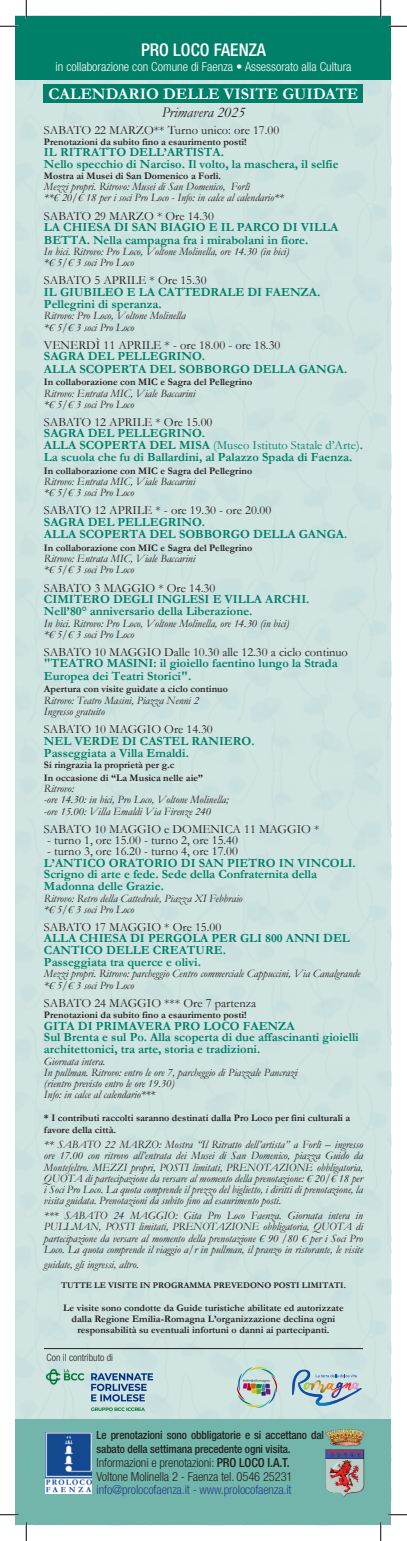
<style>
.page{position:relative;width:407px;height:1541px;background:#fff}
.page>*{position:absolute;margin:0;border:0;box-sizing:border-box;transform-origin:0 0}
.t1{font:500 condensed 17.5px "Helvetica Neue LT Std";color:#fff}
.t2{font:700 16.25px "Garamond";color:#fff}
.t3{font:italic 15px "Garamond";color:#231f20}
.t4{font:700 12.5px/12.5px "Garamond";color:#007f69}
.t5{font:12.5px "Garamond";color:#231f20}
.t6{font:300 condensed 12.5px/13.8px "Helvetica Neue LT Std";letter-spacing:-.01em;color:#231f20}
.t7{font:300 condensed 12.5px "Helvetica Neue LT Std";color:#fff}
.t8{font:300 condensed 12.5px "Helvetica Neue LT Std";letter-spacing:-.01em;color:#253f8e}
.t9{font:italic 11.25px/11.2px "Garamond";color:#231f20}
.t10{font:500 condensed 11.25px/13.8px "Helvetica Neue LT Std";letter-spacing:-.01em;color:#231f20}
.t11{font:700 10px/12.5px "Garamond";color:#231f20}
.t12{font:300 condensed 10px "Helvetica Neue LT Std";color:#231f20}
.t13{font:700 8.75px "Garamond";color:#231f20}
.s1{font-weight:400}
.s2{font-weight:500}
</style>
<div class="page">
<div style="left:16px;top:16px;width:375px;height:1509px;background:#d0e4e1"></div>
<div style="left:16px;top:16px;width:375px;height:63px;background:#007f69"></div>
<div style="left:44px;top:84px;width:319px;height:19px;background:#007f69"></div>
<div style="left:16px;top:1419px;width:375px;height:106px;background:#70b4a9"></div>
<img style="left:45px;top:1432px;width:46px;height:61px">
<img style="left:325px;top:1429px;width:39px;height:68px">
<hr style="left:44px;top:1348px;width:319px;height:1px;background:#231f20">
<img style="left:45px;top:1368px;width:109px;height:44px">
<img style="left:237px;top:1368px;width:40px;height:39px">
<svg style="left:292px;top:1369px;width:69px;height:37px"></svg>
<svg style="left:0;top:25px;width:19px;height:2px"></svg>
<svg style="left:388px;top:25px;width:19px;height:2px"></svg>
<svg style="left:0;top:1514px;width:19px;height:1px"></svg>
<svg style="left:388px;top:1514px;width:19px;height:1px"></svg>
<svg style="left:25px;top:0;width:2px;height:19px"></svg>
<svg style="left:25px;top:1522px;width:2px;height:19px"></svg>
<svg style="left:380px;top:0;width:1px;height:19px"></svg>
<svg style="left:380px;top:1522px;width:1px;height:19px"></svg>
<h1 class="t1" style="left:141px;top:39px;width:126px">PRO LOCO FAENZA</h1>
<p class="t7" style="left:55px;top:59px;width:297px">in collaborazione con Comune di Faenza • Assessorato alla Cultura</p>
<h2 class="t2" style="left:48px;top:83px;width:311px">CALENDARIO DELLE VISITE GUIDATE</h2>
<h3 class="t3" style="left:162px;top:102px;width:85px">Primavera 2025</h3>
<p class="t5" style="left:44px;top:122px;width:237px">SABATO 22 MARZO** Turno unico: ore 17.00</p>
<p class="t11" style="left:44px;top:136px;width:204px">Prenotazioni da subito fino a esaurimento posti!</p>
<p class="t4" style="left:44px;top:147px;width:296px;line-height:11.2px">IL RITRATTO DELL’ARTISTA.<br>Nello specchio di Narciso. Il volto, la maschera, il selfie</p>
<p class="t11" style="left:44px;top:170px;width:179px">Mostra ai Musei di San Domenico a Forlì.</p>
<p class="t9" style="left:44px;top:181px;width:241px">Mezzi propri. Ritrovo: Musei di San Domenico, Forlì<br>**€ 20/€ 18 per i soci Pro Loco - Info: in calce al calendario**</p>
<p class="t5" style="left:44px;top:207px;width:171px">SABATO 29 MARZO * Ore 14.30</p>
<p class="t4" style="left:44px;top:221px;width:296px">LA CHIESA DI SAN BIAGIO E IL PARCO DI VILLA<br>BETTA. Nella campagna fra i mirabolani in fiore.</p>
<p class="t9" style="left:44px;top:245px;width:247px">In bici. Ritrovo: Pro Loco, Voltone Molinella, ore 14.30 (in bici) *€ 5/€ 3 soci Pro Loco</p>
<p class="t5" style="left:44px;top:272px;width:164px">SABATO 5 APRILE * Ore 15.30</p>
<p class="t4" style="left:44px;top:285px;width:278px">IL GIUBILEO E LA CATTEDRALE DI FAENZA.<br>Pellegrini di speranza.</p>
<p class="t9" style="left:44px;top:310px;width:143px">Ritrovo: Pro Loco, Voltone Molinella *€ 5/€ 3 soci Pro Loco</p>
<p class="t5" style="left:44px;top:337px;width:238px">VENERDì 11 APRILE * - ore 18.00 - ore 18.30</p>
<p class="t4" style="left:44px;top:350px;width:305px">SAGRA DEL PELLEGRINO.<br>ALLA SCOPERTA DEL SOBBORGO DELLA GANGA.</p>
<p class="t11" style="left:44px;top:376px;width:210px">In collaborazione con MIC e Sagra del Pellegrino</p>
<p class="t9" style="left:44px;top:387px;width:153px">Ritrovo: Entrata MIC, Viale Baccarini *€ 5/€ 3 soci Pro Loco</p>
<p class="t5" style="left:44px;top:414px;width:170px">SABATO 12 APRILE * Ore 15.00</p>
<p class="t4" style="left:44px;top:428px;width:320px;line-height:11.2px">SAGRA DEL PELLEGRINO.<br>ALLA SCOPERTA DEL MISA <span class="s1">(Museo Istituto Statale d’Arte)</span>.</p>
<p class="t4" style="left:44px;top:451px;width:310px">La scuola che fu di Ballardini, al Palazzo Spada di Faenza.</p>
<p class="t11" style="left:44px;top:464px;width:210px">In collaborazione con MIC e Sagra del Pellegrino</p>
<p class="t9" style="left:44px;top:475px;width:153px">Ritrovo: Entrata MIC, Viale Baccarini *€ 5/€ 3 soci Pro Loco</p>
<p class="t5" style="left:44px;top:502px;width:229px">SABATO 12 APRILE * - ore 19.30 - ore 20.00</p>
<p class="t4" style="left:44px;top:515px;width:305px">SAGRA DEL PELLEGRINO.<br>ALLA SCOPERTA DEL SOBBORGO DELLA GANGA.</p>
<p class="t11" style="left:44px;top:541px;width:210px">In collaborazione con MIC e Sagra del Pellegrino</p>
<p class="t9" style="left:44px;top:552px;width:153px">Ritrovo: Entrata MIC, Viale Baccarini *€ 5/€ 3 soci Pro Loco</p>
<p class="t5" style="left:44px;top:579px;width:173px">SABATO 3 MAGGIO * Ore 14.30</p>
<p class="t4" style="left:44px;top:593px;width:267px">CIMITERO DEGLI INGLESI E VILLA ARCHI.<br>Nell’80° anniversario della Liberazione.</p>
<p class="t9" style="left:44px;top:617px;width:247px">In bici. Ritrovo: Pro Loco, Voltone Molinella, ore 14.30 (in bici) *€ 5/€ 3 soci Pro Loco</p>
<p class="t5" style="left:44px;top:644px;width:305px">SABATO 10 MAGGIO Dalle 10.30 alle 12.30 a ciclo continuo</p>
<p class="t4" style="left:44px;top:657px;width:295px">"TEATRO MASINI: il gioiello faentino lungo la Strada<br>Europea dei Teatri Storici".</p>
<p class="t11" style="left:44px;top:683px;width:185px">Apertura con visite guidate a ciclo continuo</p>
<p class="t9" style="left:44px;top:694px;width:156px">Ritrovo: Teatro Masini, Piazza Nenni 2<br>Ingresso gratuito</p>
<p class="t5" style="left:44px;top:721px;width:170px">SABATO 10 MAGGIO Ore 14.30</p>
<p class="t4" style="left:44px;top:734px;width:212px">NEL VERDE DI CASTEL RANIERO.<br>Passeggiata a Villa Emaldi.</p>
<p class="t11" style="left:44px;top:759px;width:161px">Si ringrazia la proprietà per g.c<br>In occasione di “La Musica nelle aie”</p>
<p class="t9" style="left:44px;top:782px;width:186px">Ritrovo:<br>-ore 14.30: in bici, Pro Loco, Voltone Molinella; -ore 15.00: Villa Emaldi Via Firenze 240</p>
<p class="t5" style="left:44px;top:820px;width:277px">SABATO 10 MAGGIO e DOMENICA 11 MAGGIO *</p>
<p class="t5" style="left:47px;top:832px;width:192px">- turno 1, ore 15.00 - turno 2, ore 15.40</p>
<p class="t5" style="left:47px;top:843px;width:192px">- turno 3, ore 16.20 - turno 4, ore 17.00</p>
<p class="t4" style="left:44px;top:857px;width:313px;line-height:11.2px">L’ANTICO ORATORIO DI SAN PIETRO IN VINCOLI.<br>Scrigno di arte e fede. Sede della Confraternita della</p>
<p class="t4" style="left:44px;top:880px;width:121px">Madonna delle Grazie.</p>
<p class="t9" style="left:44px;top:892px;width:200px">Ritrovo: Retro della Cattedrale, Piazza XI Febbraio *€ 5/€ 3 soci Pro Loco</p>
<p class="t5" style="left:44px;top:919px;width:179px">SABATO 17 MAGGIO * Ore 15.00</p>
<p class="t4" style="left:44px;top:933px;width:307px;line-height:11.2px">ALLA CHIESA DI PERGOLA PER GLI 800 ANNI DEL<br>CANTICO DELLE CREATURE.</p>
<p class="t4" style="left:44px;top:956px;width:158px">Passeggiata tra querce e olivi.</p>
<p class="t9" style="left:44px;top:968px;width:318px">Mezzi propri. Ritrovo: parcheggio Centro commerciale Cappuccini, Via Canalgrande *€ 5/€ 3 soci Pro Loco</p>
<p class="t5" style="left:44px;top:995px;width:214px">SABATO 24 MAGGIO *** Ore 7 partenza</p>
<p class="t11" style="left:44px;top:1009px;width:204px">Prenotazioni da subito fino a esaurimento posti!</p>
<p class="t4" style="left:44px;top:1020px;width:316px;line-height:11.2px">GITA DI PRIMAVERA PRO LOCO FAENZA<br>Sul Brenta e sul Po. Alla scoperta di due affascinanti gioielli</p>
<p class="t4" style="left:44px;top:1043px;width:218px">architettonici, tra arte, storia e tradizioni.</p>
<p class="t9" style="left:44px;top:1055px;width:255px">Giornata intera.<br>In pullman. Ritrovo: entro le ore 7, parcheggio di Piazzale Pancrazi (rientro previsto entro le ore 19.30)<br>Info: in calce al calendario***</p>
<p class="t11" style="left:44px;top:1111px;width:308px">* I contributi raccolti saranno destinati dalla Pro Loco per fini culturali a favore della città.</p>
<p class="t9" style="left:44px;top:1138px;width:320px;text-align:justify">** SABATO 22 MARZO: Mostra “Il Ritratto dell’artista” a Forlì – ingresso ore 17.00 con ritrovo all’entrata dei Musei di San Domenico, piazza Guido da Montefeltro. MEZZI propri, POSTI limitati, PRENOTAZIONE obbligatoria, QUOTA di partecipazione da versare al momento della prenotazione: € 20/€ 18 per i Soci Pro Loco. La quota comprende il prezzo del biglietto, i diritti di prenotazione, la visita guidata. Prenotazioni da subito fino ad esaurimento posti.</p>
<p class="t9" style="left:44px;top:1210px;width:320px;text-align:justify">*** SABATO 24 MAGGIO: Gita Pro Loco Faenza. Giornata intera in PULLMAN, POSTI limitati, PRENOTAZIONE obbligatoria, QUOTA di partecipazione da versare al momento della prenotazione € 90 /80 € per i Soci Pro Loco. La quota comprende il viaggio a/r in pullman, il pranzo in ristorante, le visite</p>
<p class="t9" style="left:44px;top:1258px;width:96px">guidate, gli ingressi, altro.</p>
<p class="t13" style="left:61px;top:1279px;width:286px">TUTTE LE VISITE IN PROGRAMMA PREVEDONO POSTI LIMITATI.</p>
<p class="t11" style="left:63px;top:1302px;width:282px;line-height:11.2px;text-align:center">Le visite sono condotte da Guide turistiche abilitate ed autorizzate dalla Regione Emilia-Romagna L’organizzazione declina ogni responsabilità su eventuali infortuni o danni ai partecipanti.</p>
<p class="t12" style="left:47px;top:1352px;width:68px">Con il contributo di</p>
<p class="t10" style="left:97px;top:1428px;width:229px">Le prenotazioni sono obbligatorie e si accettano dal sabato della settimana precedente ogni visita.</p>
<p class="t6" style="left:97px;top:1455px;width:197px">Informazioni e prenotazioni: <span class="s2">PRO LOCO I.A.T.<br></span>Voltone Molinella 2 - Faenza tel. 0546 25231</p>
<p class="t8" style="left:97px;top:1483px;width:196px">info@prolocofaenza.it - www.prolocofaenza.it</p>
</div>
